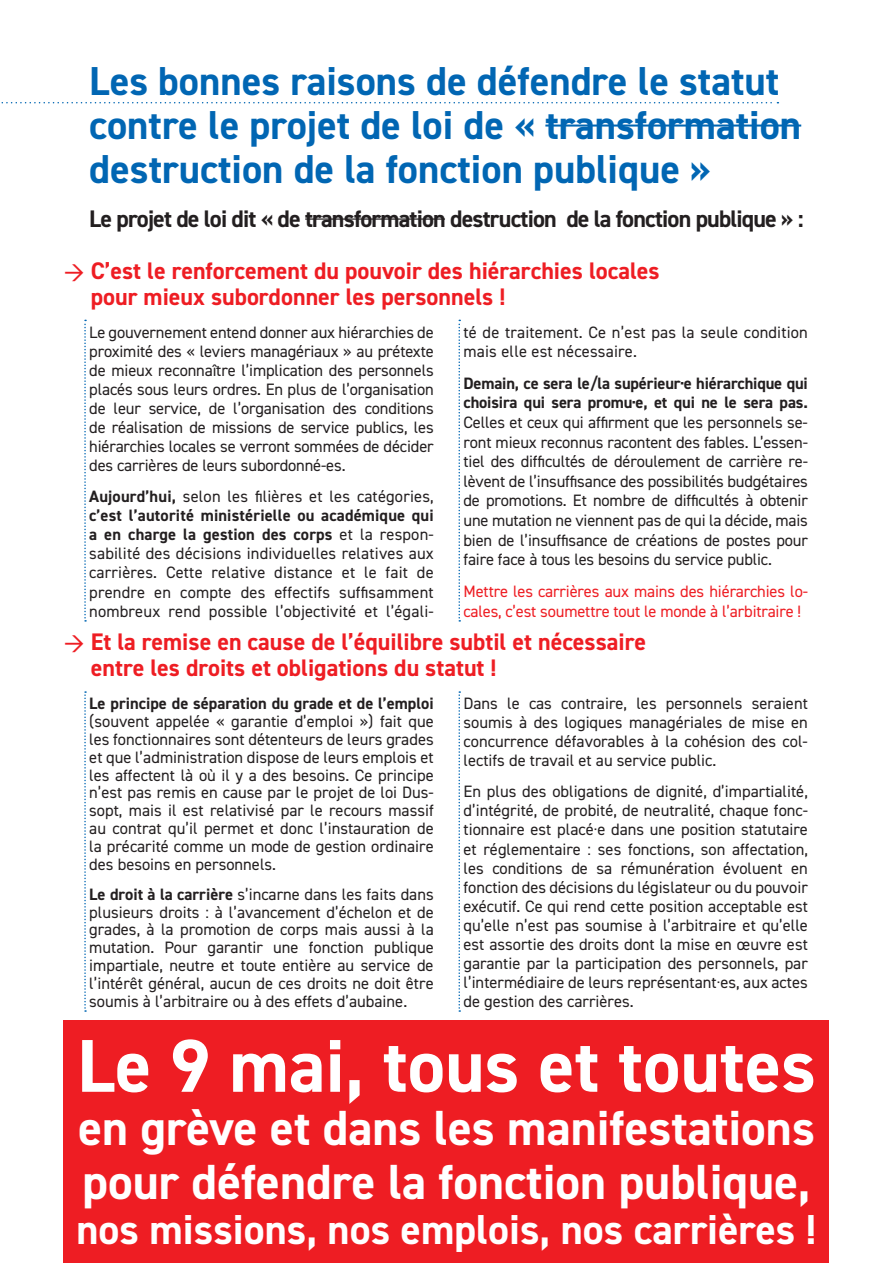
<style>
.page{position:relative;width:893px;height:1263px;background:#fff}
.page>*{position:absolute;margin:0;border:0;box-sizing:border-box;transform-origin:0 0}
.t1{font:700 75px "DIN2014";color:#fff}
.t2{font:700 49.5px/53.4px "DIN2014";color:#fff}
.t3{font:700 42px "DIN2014";color:#fff}
.t4{font:700 40.5px/43.7px "DIN2014";color:#0166b3}
.t5{font:700 24px/26px "DIN2014";color:#ee1d23}
.t6{font:700 24px "DIN2014";letter-spacing:-.035em;color:#231f20}
.t7{font:16.5px/19px "DIN2014";color:#231f20;text-align:justify}
.t8{font:700 16.5px/19.6px "DIN2014";letter-spacing:-.01em;color:#231f20}
.t9{font:16.5px/19.6px "DIN2014";letter-spacing:-.01em;color:#ee1d23}
.s1{font-weight:400}
.s2{font-weight:700}
</style>
<div class="page">
<svg style="left:1px;top:102px;width:777px;height:1px"></svg>
<hr style="left:545px;top:125px;width:256px;height:2px;background:#0166b3">
<hr style="left:305px;top:218px;width:140px;height:2px;background:#231f20">
<svg style="left:84px;top:320px;width:2px;height:302px"></svg>
<svg style="left:458px;top:320px;width:2px;height:302px"></svg>
<svg style="left:84px;top:691px;width:2px;height:321px"></svg>
<svg style="left:458px;top:691px;width:2px;height:321px"></svg>
<div style="left:64px;top:1020px;width:765px;height:243px;background:#ee1d23"></div>
<h3 class="t4" style="left:89px;top:59px;width:713px">Les bonnes raisons de défendre le statut contre le projet de loi de « transformation destruction de la fonction publique »</h3>
<h3 class="t6" style="left:89px;top:203px;width:716px">Le projet de loi dit « de transformation destruction de la fonction publique » :</h3>
<h3 class="t5" style="left:91px;top:258px;width:570px;text-indent:-27px"><span class="s1">→</span> C’est le renforcement du pouvoir des hiérarchies locales pour mieux subordonner les personnels !</h3>
<p class="t7" style="left:89px;top:322px;width:346px">Le gouvernement entend donner aux hiérarchies de proximité des « leviers managériaux » au prétexte de mieux reconnaître l’implication des personnels placés sous leurs ordres. En plus de l’organisation de leur service, de l’organisation des conditions de réalisation de missions de service publics, les hiérarchies locales se verront sommées de décider des carrières de leurs subordonné-es.</p>
<p class="t7" style="left:89px;top:487px;width:346px"><span class="s2">Aujourd’hui,</span> selon les filières et les catégories, <span class="s2">c’est l’autorité ministérielle ou académique qui a en charge la gestion des corps</span> et la respon&shy;sabilité des décisions individuelles relatives aux carrières. Cette relative distance et le fait de prendre en compte des effectifs suffisamment nombreux rend possible l’objectivité et l’égali-</p>
<p class="t7" style="left:463px;top:322px;width:346px;line-height:19.6px">té de traitement. Ce n’est pas la seule condition mais elle est nécessaire.</p>
<p class="t8" style="left:463px;top:373px;width:346px">Demain, ce sera le/la supérieur·e hiérarchique qui choisira qui sera promu·e, et qui ne le sera pas.</p>
<p class="t7" style="left:463px;top:412px;width:346px;line-height:19.6px">Celles et ceux qui affirment que les personnels se&shy;ront mieux reconnus racontent des fables. L’essen&shy;tiel des difficultés de déroulement de carrière re&shy;lèvent de l’insuffisance des possibilités budgétaires de promotions. Et nombre de difficultés à obtenir une mutation ne viennent pas de qui la décide, mais bien de l’insuffisance de créations de postes pour faire face à tous les besoins du service public.</p>
<p class="t9" style="left:463px;top:581px;width:346px">Mettre les carrières aux mains des hiérarchies lo&shy;cales, c’est soumettre tout le monde à l’arbitraire !</p>
<h3 class="t5" style="left:91px;top:629px;width:557px;text-indent:-27px"><span class="s1">→</span> Et la remise en cause de l’équilibre subtil et nécessaire entre les droits et obligations du statut !</h3>
<p class="t8" style="left:89px;top:693px;width:346px">Le principe de séparation du grade et de l’emploi</p>
<p class="t7" style="left:89px;top:712px;width:346px;line-height:17.9px">(souvent appelée « garantie d’emploi ») fait que les fonctionnaires sont détenteurs de leurs grades et que l’administration dispose de leurs emplois et les affectent là où il y a des besoins. Ce principe n’est pas remis en cause par le projet de loi Dus&shy;sopt, mais il est relativisé par le recours massif au contrat qu’il permet et donc l’instauration de la précarité comme un mode de gestion ordinaire des besoins en personnels.</p>
<p class="t7" style="left:89px;top:885px;width:346px;line-height:17.9px"><span class="s2">Le droit à la carrière</span> s’incarne dans les faits dans plusieurs droits : à l’avancement d’échelon et de grades, à la promotion de corps mais aussi à la mutation. Pour garantir une fonction publique impartiale, neutre et toute entière au service de l’intérêt général, aucun de ces droits ne doit être soumis à l’arbitraire ou à des effets d’aubaine.</p>
<p class="t7" style="left:463px;top:694px;width:346px">Dans le cas contraire, les personnels seraient soumis à des logiques managériales de mise en concurrence défavorables à la cohésion des col&shy;lectifs de travail et au service public.</p>
<p class="t7" style="left:463px;top:782px;width:346px">En plus des obligations de dignité, d’impartialité, d’intégrité, de probité, de neutralité, chaque fonc&shy;tionnaire est placé·e dans une position statutaire et réglementaire : ses fonctions, son affectation, les conditions de sa rémunération évoluent en fonction des décisions du législateur ou du pouvoir exécutif. Ce qui rend cette position acceptable est qu’elle n’est pas soumise à l’arbitraire et qu’elle est assortie des droits dont la mise en œuvre est garantie par la participation des personnels, par l’intermédiaire de leurs représentant·es, aux actes de gestion des carrières.</p>
<h1 class="t1" style="left:77px;top:1016px;width:740px">Le 9 mai, tous et toutes</h1>
<h2 class="t2" style="left:78px;top:1101px;width:738px">en grève et dans les manifestations pour défendre la fonction publique,</h2>
<h3 class="t3" style="left:77px;top:1201px;width:741px">nos missions, nos emplois, nos carrières !</h3>
</div>
